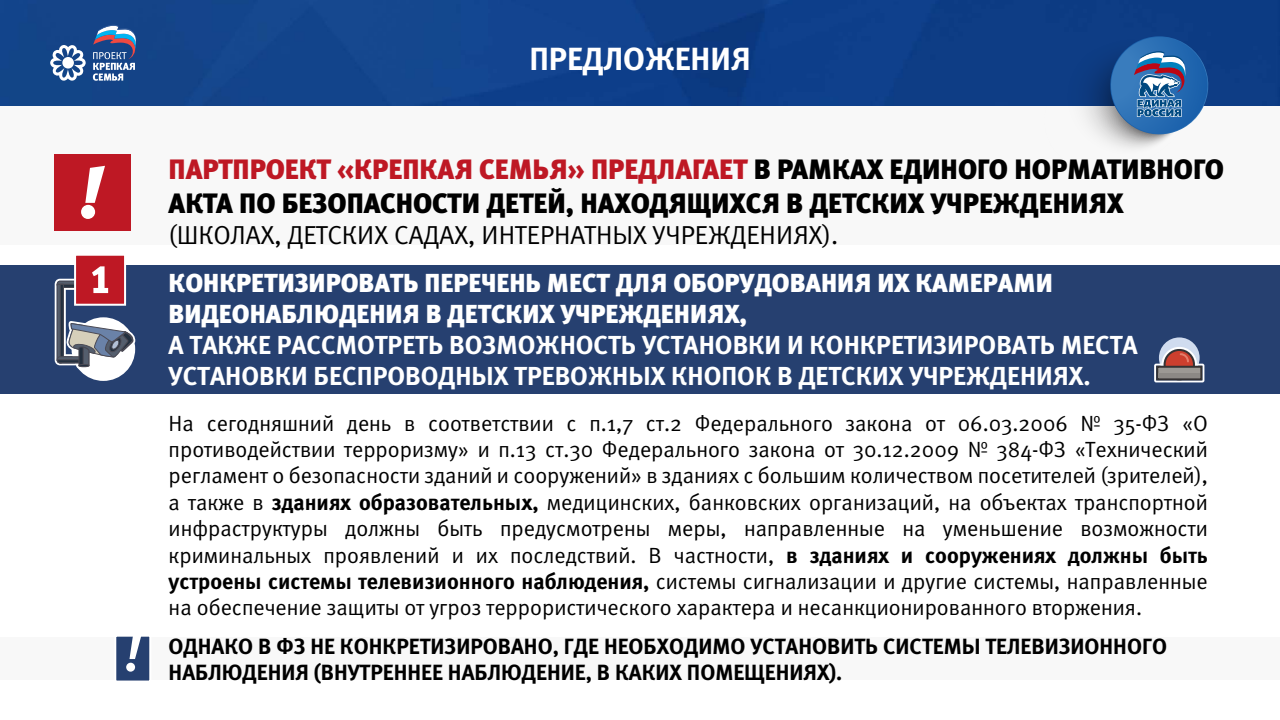
<style>
.page{position:relative;width:1280px;height:720px;background:#fff}
.page>*{position:absolute;margin:0;border:0;box-sizing:border-box;transform-origin:0 0}
.t1{font:italic 54px "Meta Bold Caps LFC";color:#fff}
.t2{font:32px "Meta Bold C";color:#fff}
.t3{font:28px/33.6px "Meta Black Caps LFC";color:#000}
.t4{font:26px/31.2px "Meta Bold C";color:#fff}
.t5{font:26px/31.2px "Meta Black LFC";color:#fff}
.t6{font:26px "Meta Normal C";color:#000}
.t7{font:22px/26.4px "Meta Normal C";color:#000;text-align:justify}
.t8{font:22px/26.4px "Meta Bold C";color:#000}
.s1{color:#be1824}
.s2{font-family:"Meta Bold C"}
</style>
<div class="page">
<div style="left:0;top:106px;width:1280px;height:138px;background:#f2f2f2"></div>
<div style="left:0;top:0;width:1280px;height:106px;background:#0f408a"></div>
<svg style="left:1044px;top:36px;width:170px;height:110px"></svg>
<svg style="left:93px;top:25px;width:43px;height:56px;background:#5d77a4"></svg>
<svg style="left:50px;top:45px;width:36px;height:36px"></svg>
<div style="left:62px;top:57px;width:12px;height:12px;background:#fff;border-radius:50%"></div>
<div style="left:54px;top:154px;width:77px;height:76px;background:#be1824"></div>
<svg style="left:81px;top:166px;width:24px;height:53px"></svg>
<div style="left:0;top:637px;width:1280px;height:43px;background:#f2f2f2"></div>
<div style="left:0;top:265px;width:1280px;height:128px;background:#264070"></div>
<div style="left:72px;top:317px;width:63px;height:64px;background:#fff;border-radius:50%"></div>
<div style="left:1159px;top:337px;width:41px;height:41px;background:#d0dcef;border-radius:50%"></div>
<svg style="left:1154px;top:347px;width:50px;height:35px"></svg>
<div style="left:1158px;top:373px;width:42px;height:5px;background:#8c8985"></div>
<div style="left:74px;top:254px;width:52px;height:52px;background:#be1824;border:2px solid #fff"></div>
<svg style="left:55px;top:266px;width:81px;height:103px"></svg>
<div style="left:114px;top:635px;width:37px;height:48px;background:#264070;border:2px solid #fff"></div>
<h2 class="t2" style="left:529px;top:40px;width:223px">ПРЕДЛОЖЕНИЯ</h2>
<h1 class="t1" style="left:125px;top:620px;width:18px">!</h1>
<p class="t3" style="left:169px;top:153px;width:1057px"><span class="s1">ПАРТПРОЕКТ «КРЕПКАЯ СЕМЬЯ» ПРЕДЛАГАЕТ</span> В РАМКАХ ЕДИНОГО НОРМАТИВНОГО<br>АКТА ПО БЕЗОПАСНОСТИ ДЕТЕЙ, НАХОДЯЩИХСЯ В ДЕТСКИХ УЧРЕЖДЕНИЯХ</p>
<p class="t6" style="left:169px;top:221px;width:671px">(ШКОЛАХ, ДЕТСКИХ САДАХ, ИНТЕРНАТНЫХ УЧРЕЖДЕНИЯХ).</p>
<p class="t5" style="left:169px;top:267px;width:886px">КОНКРЕТИЗИРОВАТЬ ПЕРЕЧЕНЬ МЕСТ ДЛЯ ОБОРУДОВАНИЯ ИХ КАМЕРАМИ<br>ВИДЕОНАБЛЮДЕНИЯ В ДЕТСКИХ УЧРЕЖДЕНИЯХ,</p>
<p class="t4" style="left:169px;top:329px;width:971px">А ТАКЖЕ РАССМОТРЕТЬ ВОЗМОЖНОСТЬ УСТАНОВКИ И КОНКРЕТИЗИРОВАТЬ МЕСТА<br>УСТАНОВКИ БЕСПРОВОДНЫХ ТРЕВОЖНЫХ КНОПОК В ДЕТСКИХ УЧРЕЖДЕНИЯХ.</p>
<p class="t7" style="left:169px;top:410px;width:1041px">На сегодняшний день в соответствии с п.1,7 ст.2 Федерального закона от 06.03.2006 № 35-ФЗ «О противодействии терроризму» и п.13 ст.30 Федерального закона от 30.12.2009 № 384-ФЗ «Технический регламент о безопасности зданий и сооружений» в зданиях с большим количеством посетителей (зрителей), а также в <span class="s2">зданиях образовательных,</span> медицинских, банковских организаций, на объектах транспортной инфраструктуры должны быть предусмотрены меры, направленные на уменьшение возможности криминальных проявлений и их последствий. В частности, <span class="s2">в зданиях и сооружениях должны быть устроены системы телевизионного наблюдения,</span> системы сигнализации и другие системы, направленные на обеспечение защиты от угроз террористического характера и несанкционированного вторжения.</p>
<p class="t8" style="left:169px;top:633px;width:1000px">ОДНАКО В ФЗ НЕ КОНКРЕТИЗИРОВАНО, ГДЕ НЕОБХОДИМО УСТАНОВИТЬ СИСТЕМЫ ТЕЛЕВИЗИОННОГО<br>НАБЛЮДЕНИЯ (ВНУТРЕННЕЕ НАБЛЮДЕНИЕ, В КАКИХ ПОМЕЩЕНИЯХ).</p>
</div>
